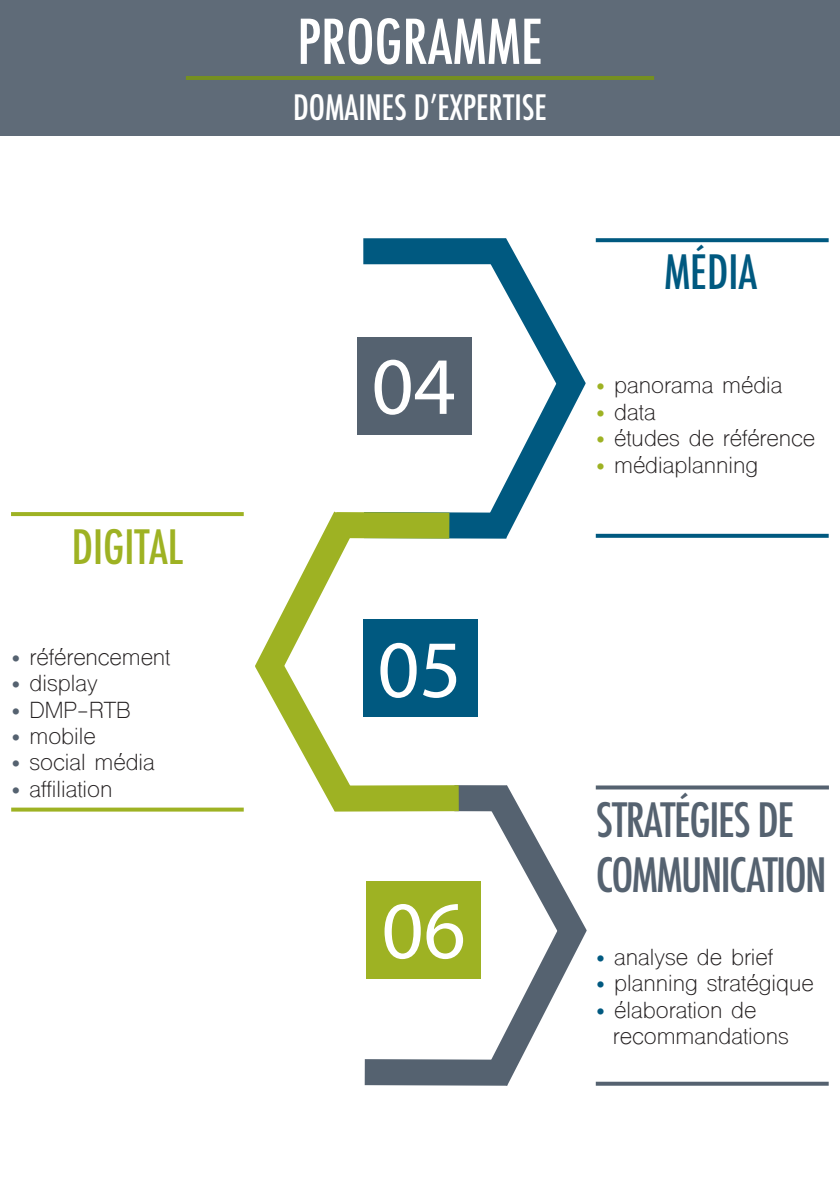
<style>
.page{position:relative;width:840px;height:1191px;background:#fff}
.page>*{position:absolute;margin:0;border:0;box-sizing:border-box;transform-origin:0 0}
.t1{font:82px "Myriad Pro";color:#fff}
.t2{font:500 condensed 60px "Futura";color:#fff}
.t3{font:500 condensed 46px/55.2px "Futura";letter-spacing:-.035em;color:#556270}
.t4{font:500 condensed 46px "Futura";color:#9eb223}
.t5{font:500 condensed 46px "Futura";color:#005980}
.t6{font:500 condensed 34px "Futura";color:#fff}
.t7{font:22px/26.4px "Shree Dev 0714";color:#231f20}
.s1{color:#556270}
.s2{color:#9eb223}
.s3{color:#005980}
</style>
<div class="page">
<div style="left:0;top:0;width:839px;height:136px;background:#5f6b78"></div>
<hr style="left:186px;top:76px;width:467px;height:4px;background:#758f21">
<div style="left:366px;top:881px;width:114px;height:97px;background:#9eb223"></div>
<div style="left:363px;top:619px;width:114px;height:98px;background:#005980"></div>
<div style="left:357px;top:336px;width:114px;height:98px;background:#556270"></div>
<div style="left:364px;top:512px;width:142px;height:26px;background:#005980"></div>
<svg style="left:459px;top:238px;width:150px;height:301px"></svg>
<div style="left:363px;top:238px;width:142px;height:26px;background:#005980"></div>
<div style="left:336px;top:512px;width:113px;height:26px;background:#9eb223"></div>
<svg style="left:231px;top:511px;width:150px;height:301px"></svg>
<div style="left:454px;top:785px;width:52px;height:26px;background:linear-gradient(to bottom,#899b38,#8fa232)"></div>
<div style="left:364px;top:1059px;width:143px;height:26px;background:#556270"></div>
<svg style="left:460px;top:785px;width:150px;height:301px"></svg>
<div style="left:334px;top:785px;width:124px;height:26px;background:#9eb223"></div>
<svg style="left:11px;top:512px;width:232px;height:4px"></svg>
<svg style="left:11px;top:807px;width:232px;height:4px"></svg>
<svg style="left:595px;top:785px;width:233px;height:4px"></svg>
<svg style="left:595px;top:1081px;width:233px;height:4px"></svg>
<svg style="left:595px;top:238px;width:233px;height:4px"></svg>
<svg style="left:595px;top:534px;width:233px;height:4px"></svg>
<p class="t4" style="left:72px;top:517px;width:113px">DIGITAL</p>
<p class="t7" style="left:11px;top:646px;width:161px"><span class="s1">•</span> référencement</p>
<p class="t7" style="left:11px;top:673px;width:88px"><span class="s1">•</span> display</p>
<p class="t7" style="left:11px;top:699px;width:121px"><span class="s1">•</span> DMP-RTB</p>
<p class="t7" style="left:11px;top:725px;width:86px"><span class="s1">•</span> mobile</p>
<p class="t7" style="left:11px;top:752px;width:145px"><span class="s1">•</span> social média</p>
<p class="t7" style="left:11px;top:778px;width:103px"><span class="s1">•</span> affiliation</p>
<p class="t2" style="left:297px;top:3px;width:247px">PROGRAMME</p>
<p class="t6" style="left:293px;top:86px;width:255px">DOMAINES D’EXPERTISE</p>
<p class="t1" style="left:371px;top:336px;width:86px">04</p>
<p class="t5" style="left:663px;top:243px;width:95px">MÉDIA</p>
<p class="t7" style="left:595px;top:375px;width:188px"><span class="s2">•</span> panorama média</p>
<p class="t7" style="left:595px;top:401px;width:61px"><span class="s2">•</span> data</p>
<p class="t7" style="left:595px;top:428px;width:221px"><span class="s2">•</span> études de référence</p>
<p class="t7" style="left:595px;top:454px;width:164px"><span class="s2">•</span> médiaplanning</p>
<p class="t1" style="left:377px;top:619px;width:86px">05</p>
<p class="t1" style="left:381px;top:880px;width:86px">06</p>
<p class="t3" style="left:595px;top:792px;width:232px">STRATÉGIES DE<br>COMMUNICATION</p>
<p class="t7" style="left:595px;top:946px;width:179px"><span class="s3">•</span> analyse de brief</p>
<p class="t7" style="left:595px;top:972px;width:219px"><span class="s3">•</span> planning stratégique</p>
<p class="t7" style="left:612px;top:999px;width:177px;text-indent:-17px"><span class="s3">•</span> élaboration de recommandations</p>
</div>
